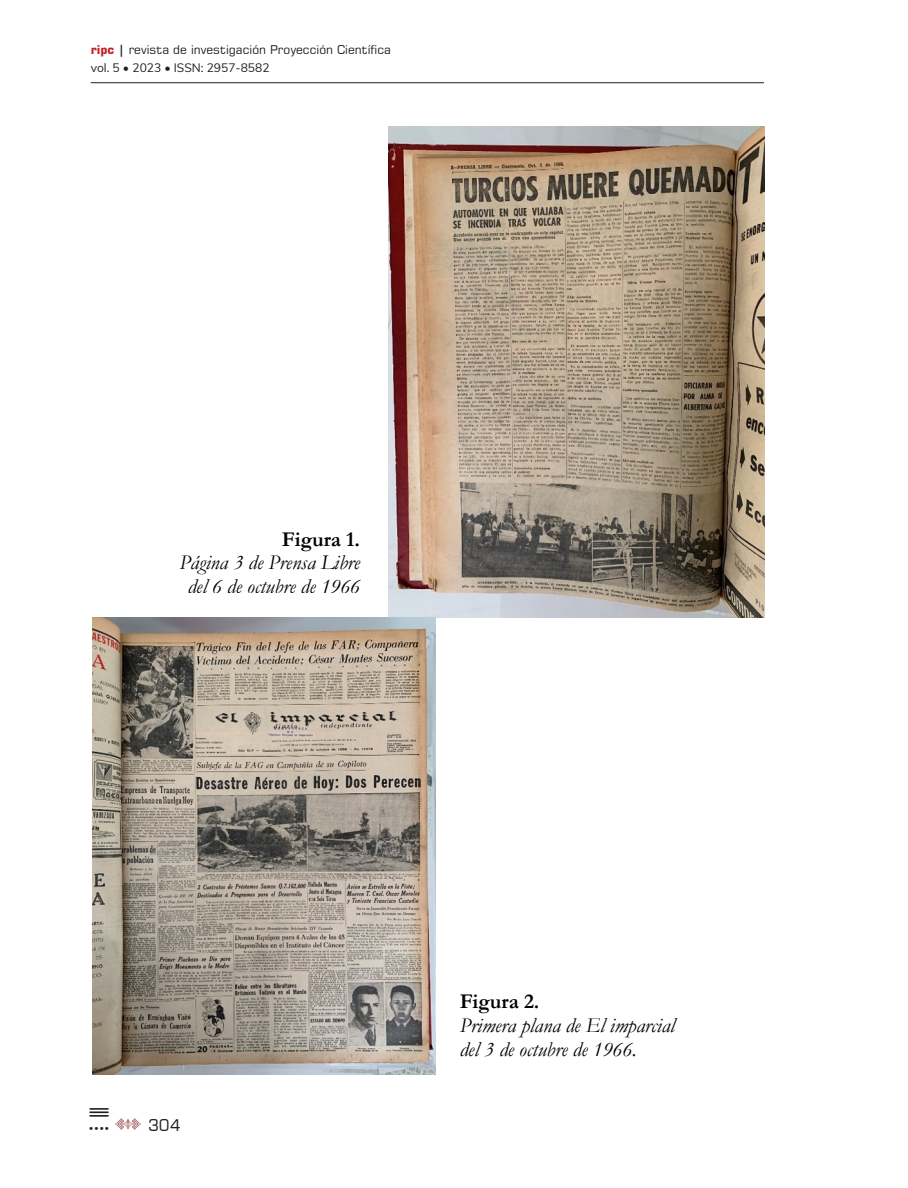
<style>
.page{position:relative;width:908px;height:1188px;background:#fff}
.page>*{position:absolute;margin:0;border:0;box-sizing:border-box;transform-origin:0 0}
.t1{font:italic 21.2px/23.6px "Garamond";color:#000;text-align:right}
.t2{font:19px "Ajilab'al Cholsamaj";color:#231f20}
.t3{font:16px "Square 721 BT";color:#231f20}
.t4{font:12px "Square 721 BT";color:#231f20}
.t5{font:12px "Muli";color:#231f20}
.s1{font-weight:700;color:#be2025}
.s2{font-weight:700}
.s3{font-weight:700;font-style:normal}
</style>
<div class="page">
<img style="left:388px;top:127px;width:376px;height:490px">
<img style="left:93px;top:617px;width:342px;height:456px">
<svg style="left:116px;top:1118px;width:24px;height:11px"></svg>
<hr style="left:91px;top:82px;width:673px;height:1px;background:#231f20">
<p class="t4" style="left:91px;top:42px;width:302px"><span class="s1">ripc</span> <span class="s2">|</span> revista de investigación Proyección Científica</p>
<p class="t5" style="left:91px;top:59px;width:180px">vol. 5 • 2023 • ISSN: 2957-8582</p>
<p class="t1" style="left:179px;top:526px;width:182px"><span class="s3">Figura 1.<br></span>Página 3 de Prensa Libre del 6 de octubre de 1966</p>
<p class="t2" style="left:109px;top:1107px;width:25px;rotate:90deg">T r</p>
<p class="t3" style="left:148px;top:1114px;width:34px">304</p>
<p class="t1" style="left:460px;top:988px;width:217px;text-align:left"><span class="s3">Figura 2.<br></span>Primera plana de El imparcial del 3 de octubre de 1966.</p>
</div>
